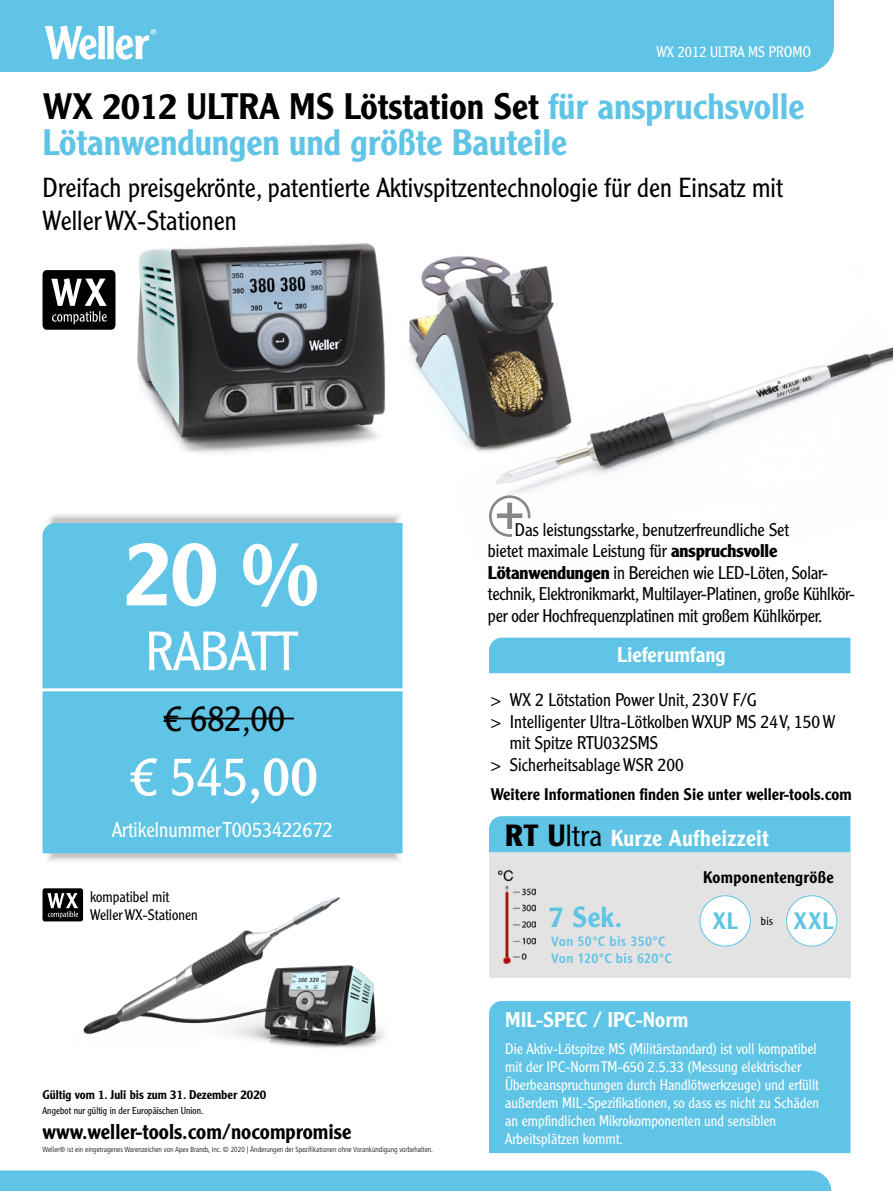
<style>
.page{position:relative;width:893px;height:1191px;background:#fff}
.page>*{position:absolute;margin:0;border:0;box-sizing:border-box;transform-origin:0 0}
.t1{font:500 90px "Clearface Gothic LH";color:#fff}
.t2{font:300 54px "Clearface Gothic LT Std";color:#fff}
.t3{font:300 54px "Clearface Gothic LH";color:#fff}
.t4{font:500 36px/36px "Clearface Gothic LH";color:#5fc4e5}
.t5{font:300 36px "Clearface Gothic LH";color:#000}
.t6{font:500 28.35px "Clearface Gothic LT Std";color:#5fc4e5}
.t7{font:300 27px/33px "Clearface Gothic LH";color:#000}
.t8{font:500 23.25px "Clearface Gothic LT Std";color:#5fc4e5}
.t9{font:500 22.5px "Clearface Gothic LT Std";letter-spacing:.015em;color:#fff}
.t10{font:500 21px "Clearface Gothic LH";color:#000}
.t11{font:500 21px "Clearface Gothic LH";color:#fff}
.t12{font:300 21px "Clearface Gothic LH";color:#fff}
.t13{font:300 18px/21.6px "Clearface Gothic LH";letter-spacing:-.005em;color:#000}
.t14{font:500 16.5px "Clearface Gothic LH";color:#000}
.t15{font:500 16.5px "Clearface Gothic LH";letter-spacing:.02em;color:#000}
.t16{font:300 15px/18px "Clearface Gothic LH";color:#fff}
.t17{font:300 15px/18px "Clearface Gothic LH";color:#000}
.t18{font:700 condensed 13.35px/16px "Frutiger";letter-spacing:.03em;color:#5fc4e5}
.t19{font:500 12.3px "Clearface Gothic LH";color:#000}
.t20{font:300 9.9px "Clearface Gothic LH";color:#000}
.t21{font:300 condensed 7.35px "Frutiger";color:#000}
.s1{color:#000}
.s2{font-family:"Clearface Gothic LT Std"}
.s3{font-family:"Clearface Gothic LH";font-weight:400}
.s4{font-weight:700}
.s5{font-weight:700;font-size:30px;color:#000}
.s6{font-weight:300;font-size:30px;color:#000}
</style>
<div class="page">
<img style="left:137px;top:243px;width:756px;height:275px">
<div style="left:489px;top:637px;width:361px;height:36px;background:#5fc4e5"></div>
<div style="left:489px;top:852px;width:361px;height:126px;background:#e3e3e3"></div>
<div style="left:489px;top:816px;width:361px;height:36px;background:#5fc4e5"></div>
<img style="left:498px;top:870px;width:38px;height:93px">
<div style="left:700px;top:895px;width:50px;height:51px;background:#fff;border-radius:50%"></div>
<div style="left:700px;top:895px;width:51px;height:51px;border:1px solid #5fc4e5;border-radius:50%"></div>
<div style="left:786px;top:895px;width:51px;height:51px;background:#fff;border-radius:50%"></div>
<div style="left:786px;top:895px;width:51px;height:51px;border:1px solid #5fc4e5;border-radius:50%"></div>
<svg style="left:45px;top:511px;width:358px;height:350px"></svg>
<div style="left:43px;top:523px;width:360px;height:330px;background:#5fc4e5"></div>
<hr style="left:164px;top:717px;width:130px;height:2px;background:#000">
<hr style="left:16px;top:688px;width:405px;height:3px;background:#fff">
<div style="left:0;top:0;width:834px;height:72px;background:#5fc4e5"></div>
<svg style="left:45px;top:25px;width:111px;height:35px"></svg>
<div style="left:0;top:1170px;width:831px;height:21px;background:#5fc4e5"></div>
<svg style="left:43px;top:270px;width:72px;height:60px;background:#373737"></svg>
<img style="left:66px;top:891px;width:319px;height:157px">
<div style="left:43px;top:888px;width:40px;height:33px;background:#000;border-radius:2px"></div>
<svg style="left:47px;top:892px;width:31px;height:26px"></svg>
<svg style="left:489px;top:495px;width:41px;height:42px"></svg>
<div style="left:489px;top:1001px;width:361px;height:152px;background:#5fc4e5"></div>
<p class="t16" style="left:656px;top:43px;width:156px">WX 2012 ULTRA MS PROMO</p>
<h3 class="t4" style="left:43px;top:88px;width:763px"><span class="s1">WX 2012 ULTRA MS Lötstation Set</span> für anspruchsvolle<br>Lötanwendungen und größte Bauteile</h3>
<h3 class="t7" style="left:43px;top:171px;width:742px">Dreifach preisgekrönte, patentierte Aktivspitzentechnologie für den Einsatz mit<br>Weller WX-Stationen</h3>
<h1 class="t1" style="left:124px;top:517px;width:196px">20 %</h1>
<h2 class="t3" style="left:146px;top:618px;width:153px">RABATT</h2>
<h3 class="t5" style="left:164px;top:696px;width:123px"><span class="s2">€</span> 682,00</h3>
<h2 class="t2" style="left:131px;top:744px;width:188px">€ 545<span class="s3">,00</span></h2>
<p class="t12" style="left:112px;top:816px;width:222px">Artikelnummer T0053422672</p>
<p class="t17" style="left:90px;top:887px;width:109px">kompatibel mit<br>Weller WX-Stationen</p>
<p class="t19" style="left:43px;top:1087px;width:225px">Gültig vom 1. Juli bis zum 31. Dezember 2020</p>
<p class="t20" style="left:43px;top:1104px;width:163px">Angebot nur gültig in der Europäischen Union.</p>
<p class="t10" style="left:43px;top:1118px;width:310px">www.weller-tools.com/nocompromise</p>
<p class="t21" style="left:43px;top:1145px;width:392px">Weller® ist ein eingetragenes Warenzeichen von Apex Brands, Inc. © 2020 | Änderungen der Spezifikationen ohne Vorankündigung vorbehalten.</p>
<p class="t13" style="left:488px;top:518px;width:369px;text-indent:27px">Das leistungsstarke, benutzerfreundliche Set<br>bietet maximale Leistung für <span class="s4">anspruchsvolle Lötanwendungen</span> in Bereichen wie LED-Löten, Solar&shy;technik, Elektronikmarkt, Multilayer-Platinen, große Kühlkör&shy;per oder Hochfrequenzplatinen mit großem Kühlkörper.</p>
<p class="t11" style="left:617px;top:641px;width:110px">Lieferumfang</p>
<p class="t13" style="left:490px;top:689px;width:268px">&gt; WX 2 Lötstation Power Unit, 230 V F/G</p>
<p class="t13" style="left:490px;top:710px;width:347px">&gt; Intelligenter Ultra-Lötkolben WXUP MS 24 V, 150 W</p>
<p class="t13" style="left:510px;top:732px;width:150px">mit Spitze RTU032SMS</p>
<p class="t13" style="left:490px;top:753px;width:195px">&gt; Sicherheitsablage WSR 200</p>
<p class="t14" style="left:490px;top:783px;width:363px">Weitere Informationen finden Sie unter weller-tools.com</p>
<p class="t9" style="left:505px;top:824px;width:265px"><span class="s5">RT U</span><span class="s6">ltra</span> Kurze Aufheizzeit</p>
<p class="t15" style="left:703px;top:867px;width:132px">Komponentengröße</p>
<p class="t8" style="left:713px;top:906px;width:122px">XL <sup>bis</sup> XXL</p>
<h3 class="t6" style="left:549px;top:900px;width:74px">7 Sek.</h3>
<p class="t18" style="left:551px;top:933px;width:122px">Von 50°C bis 350°C<br>Von 120°C bis 620°C</p>
<p class="t11" style="left:505px;top:1006px;width:185px">MIL-SPEC / IPC-Norm</p>
<p class="t16" style="left:505px;top:1039px;width:315px">Die Aktiv-Lötspitze MS (Militärstandard) ist voll kompatibel mit der IPC-Norm TM-650 2.5.33 (Messung elektrischer Überbeanspruchungen durch Handlötwerkzeuge) und erfüllt außerdem MIL-Spezifikationen, so dass es nicht zu Schäden an empfindlichen Mikrokomponenten und sensiblen Arbeitsplätzen kommt.</p>
</div>
